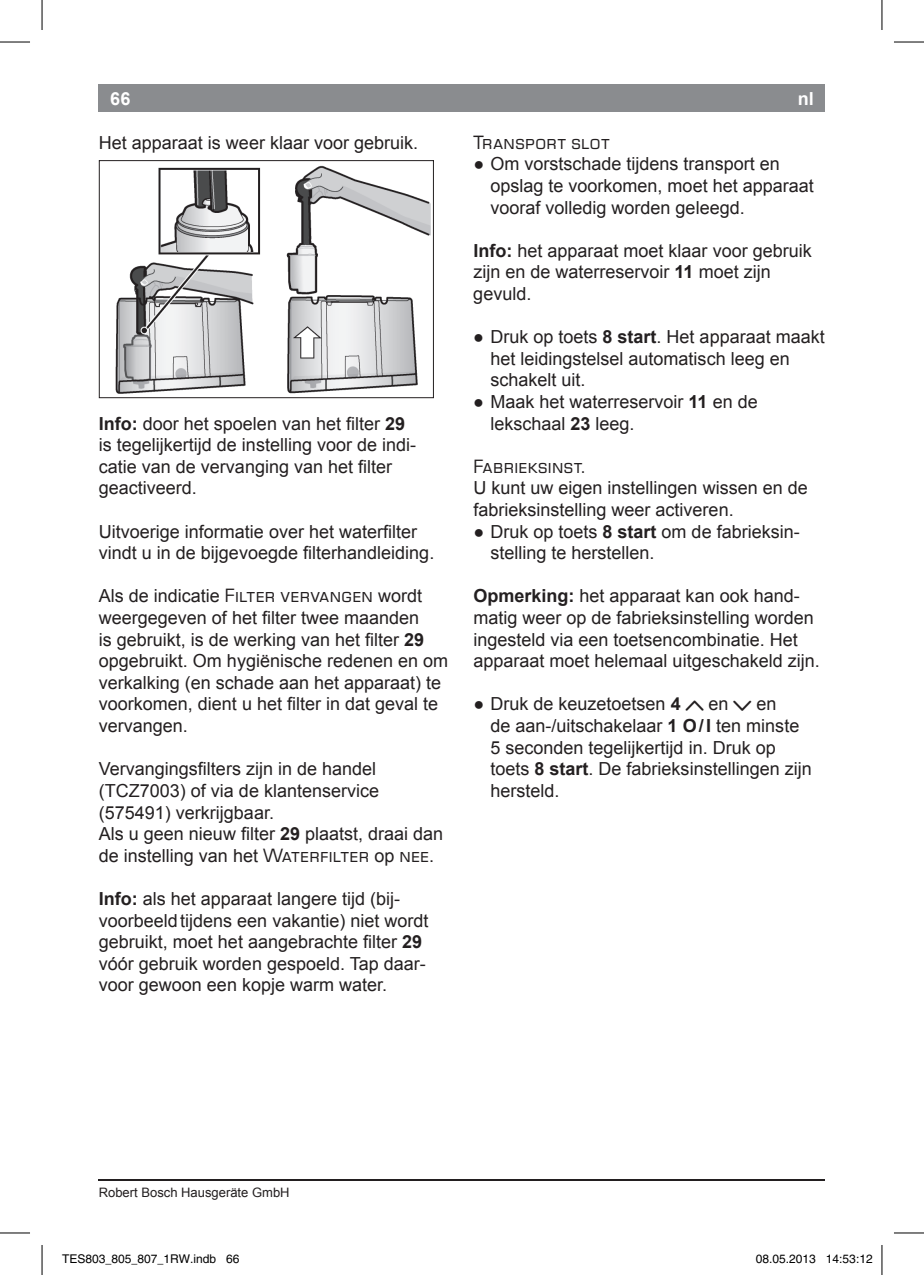
<style>
.page{position:relative;width:924px;height:1275px;background:#fff}
.page>*{position:absolute;margin:0;border:0;box-sizing:border-box;transform-origin:0 0}
.t1{font:20px "T Exxx Display";letter-spacing:.02em;color:#231f20}
.t2{font:18px/21.6px "Arial";color:#231f20}
.t3{font:700 18px "Arial";color:#fff}
.t4{font:13px "Arial";color:#231f20}
.t5{font:12px "Helvetica";color:#000}
.s1{font-weight:700}
.s2{font-family:"T Exxx Display";font-size:20px}
</style>
<div class="page">
<div style="left:99px;top:85px;width:725px;height:27px;background:#8a8c8f"></div>
<hr style="left:99px;top:1179px;width:725px;height:1px;background:#231f20">
<svg style="left:99px;top:160px;width:334px;height:238px"></svg>
<hr style="left:0;top:42px;width:30px;height:1px;background:#000">
<hr style="left:893px;top:42px;width:30px;height:1px;background:#000">
<hr style="left:0;top:1232px;width:30px;height:1px;background:#000">
<hr style="left:893px;top:1232px;width:30px;height:1px;background:#000">
<hr style="left:42px;top:0;width:1px;height:30px;background:#000">
<hr style="left:42px;top:1245px;width:1px;height:30px;background:#000">
<hr style="left:881px;top:0;width:1px;height:30px;background:#000">
<hr style="left:881px;top:1245px;width:1px;height:30px;background:#000">
<p class="t3" style="left:110px;top:87px;width:22px">66</p>
<p class="t2" style="left:99px;top:132px;width:321px">Het apparaat is weer klaar voor gebruik.</p>
<p class="t2" style="left:99px;top:413px;width:319px"><span class="s1">Info:</span> door het spoelen van het filter <span class="s1">29 </span>is tegelijkertijd de instelling voor de indi&shy;catie van de vervanging van het filter geactiveerd.</p>
<p class="t2" style="left:99px;top:521px;width:337px">Uitvoerige informatie over het waterfilter vindt u in de bijgevoegde filterhandleiding.</p>
<p class="t2" style="left:99px;top:585px;width:351px">Als de indicatie <span class="s2">Filter vervangen</span> wordt weergegeven of het filter twee maanden<br>is gebruikt, is de werking van het filter <span class="s1">29 </span>opgebruikt. Om hygiënische redenen en om verkalking (en schade aan het apparaat) te voorkomen, dient u het filter in dat geval te vervangen.</p>
<p class="t2" style="left:99px;top:758px;width:346px">Vervangingsfilters zijn in de handel (TCZ7003) of via de klantenservice (575491) verkrijgbaar.<br>Als u geen nieuw filter <span class="s1">29</span> plaatst, draai dan de instelling van het <span class="s2">Waterfilter</span> op <span class="s2">nee</span>.</p>
<p class="t2" style="left:99px;top:888px;width:331px"><span class="s1">Info:</span> als het apparaat langere tijd (bij&shy;voorbeeld tijdens een vakantie) niet wordt gebruikt, moet het aangebrachte filter <span class="s1">29 </span>vóór gebruik worden gespoeld. Tap daar&shy;voor gewoon een kopje warm water.</p>
<p class="t3" style="left:797px;top:87px;width:18px">nl</p>
<p class="t1" style="left:473px;top:131px;width:138px">Transport slot</p>
<p class="t2" style="left:490px;top:153px;width:325px;text-indent:-17px">● Om vorstschade tijdens transport en opslag te voorkomen, moet het apparaat vooraf volledig worden geleegd.</p>
<p class="t2" style="left:473px;top:240px;width:340px"><span class="s1">Info:</span> het apparaat moet klaar voor gebruik zijn en de waterreservoir <span class="s1">11</span> moet zijn gevuld.</p>
<p class="t2" style="left:490px;top:326px;width:336px;text-indent:-17px">● Druk op toets <span class="s1">8 start</span>. Het apparaat maakt het leidingstelsel automatisch leeg en schakelt uit.</p>
<p class="t2" style="left:490px;top:391px;width:269px;text-indent:-17px">● Maak het waterreservoir <span class="s1">11</span> en de lekschaal <span class="s1">23</span> leeg.</p>
<p class="t1" style="left:473px;top:455px;width:113px">Fabrieksinst.</p>
<p class="t2" style="left:473px;top:477px;width:336px">U kunt uw eigen instellingen wissen en de fabrieksinstelling weer activeren.</p>
<p class="t2" style="left:490px;top:521px;width:311px;text-indent:-17px">● Druk op toets <span class="s1">8 start</span> om de fabrieksin&shy;stelling te herstellen.</p>
<p class="t2" style="left:473px;top:585px;width:348px"><span class="s1">Opmerking:</span> het apparaat kan ook hand&shy;matig weer op de fabrieksinstelling worden ingesteld via een toetsencombinatie. Het apparaat moet helemaal uitgeschakeld zijn.</p>
<p class="t2" style="left:473px;top:693px;width:209px">● Druk de keuzetoetsen <span class="s1">4</span></p>
<p class="t2" style="left:708px;top:693px;width:22px">en</p>
<p class="t2" style="left:490px;top:693px;width:323px;text-indent:266px">en<br>de aan-/uitschakelaar <span class="s1">1 O / I</span> ten minste<br>5 seconden tegelijkertijd in. Druk op toets <span class="s1">8 start</span>. De fabrieksinstellingen zijn hersteld.</p>
<p class="t4" style="left:99px;top:1184px;width:192px">Robert Bosch Hausgeräte GmbH</p>
<p class="t5" style="left:62px;top:1251px;width:179px">TES803_805_807_1RW.indb 66</p>
<p class="t5" style="left:755px;top:1251px;width:118px">08.05.2013 14:53:12</p>
</div>
